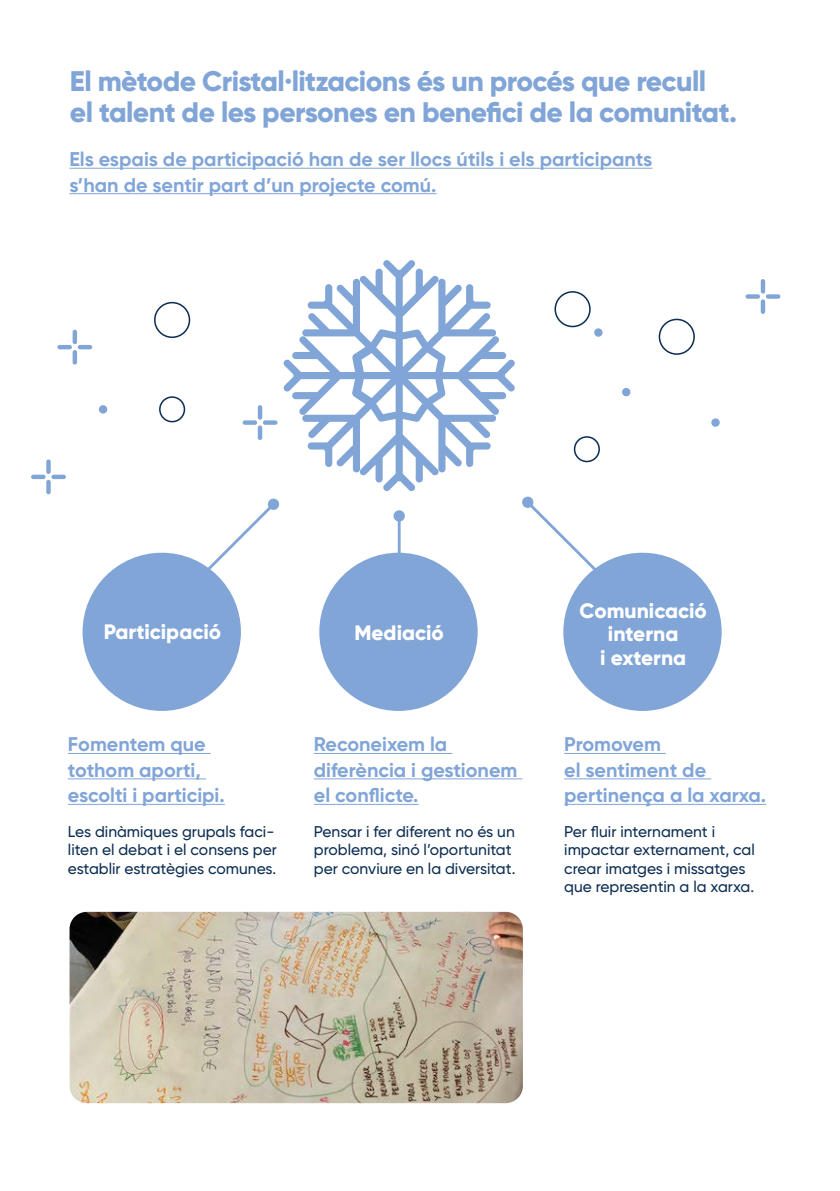
<style>
.page{position:relative;width:840px;height:1191px;background:#fff}
.page>*{position:absolute;margin:0;border:0;box-sizing:border-box;transform-origin:0 0}
.t1{font:800 28.2px/31.2px "Gilroy";letter-spacing:-.02em;color:#81a5d7}
.t2{font:800 20.8px/23.8px "Gilroy";color:#fff;text-align:center}
.t3{font:700 19.8px/25.4px "Gilroy";color:#81a5d7}
.t4{font:500 15.6px/18.4px "Gilroy";color:#0d2e53}
</style>
<div class="page">
<hr style="left:69px;top:168px;width:583px;height:1px;background:#81a5d7">
<hr style="left:69px;top:193px;width:367px;height:1px;background:#81a5d7">
<div style="left:765px;top:294px;width:15px;height:5px;background:#81a5d7;border-radius:2px"></div>
<div style="left:745px;top:294px;width:14px;height:5px;background:#81a5d7;border-radius:2px"></div>
<svg style="left:760px;top:299px;width:4px;height:15px"></svg>
<svg style="left:760px;top:279px;width:4px;height:15px"></svg>
<div style="left:46px;top:480px;width:5px;height:14px;background:#81a5d7;border-radius:2px"></div>
<div style="left:46px;top:459px;width:5px;height:15px;background:#81a5d7;border-radius:2px"></div>
<hr style="left:31px;top:475px;width:15px;height:4px;background:#81a5d7;border-radius:2px">
<hr style="left:51px;top:475px;width:15px;height:4px;background:#81a5d7;border-radius:2px">
<div style="left:99px;top:405px;width:8px;height:8px;background:#81a5d7;border-radius:50%"></div>
<div style="left:154px;top:302px;width:36px;height:36px;border:2px solid #0d2e53;border-radius:50%"></div>
<div style="left:82px;top:553px;width:159px;height:158px;background:#81a5d7;border-radius:50%"></div>
<div style="left:319px;top:553px;width:158px;height:158px;background:#81a5d7;border-radius:50%"></div>
<div style="left:563px;top:553px;width:158px;height:158px;background:#81a5d7;border-radius:50%"></div>
<hr style="left:68px;top:753px;width:142px;height:1px;background:#81a5d7">
<hr style="left:68px;top:778px;width:138px;height:1px;background:#81a5d7">
<hr style="left:68px;top:804px;width:157px;height:1px;background:#81a5d7">
<hr style="left:314px;top:753px;width:138px;height:1px;background:#81a5d7">
<hr style="left:314px;top:778px;width:208px;height:1px;background:#81a5d7">
<hr style="left:314px;top:804px;width:104px;height:1px;background:#81a5d7">
<hr style="left:564px;top:753px;width:101px;height:1px;background:#81a5d7">
<hr style="left:564px;top:778px;width:146px;height:1px;background:#81a5d7">
<hr style="left:564px;top:804px;width:201px;height:1px;background:#81a5d7">
<hr style="left:397px;top:516px;width:3px;height:42px;background:#81a5d7">
<div style="left:393px;top:510px;width:11px;height:11px;background:#81a5d7;border-radius:50%"></div>
<svg style="left:203px;top:498px;width:76px;height:76px"></svg>
<svg style="left:522px;top:496px;width:77px;height:78px"></svg>
<hr style="left:258px;top:425px;width:4px;height:15px;background:#81a5d7;border-radius:2px">
<hr style="left:258px;top:405px;width:4px;height:15px;background:#81a5d7;border-radius:2px">
<div style="left:242px;top:420px;width:15px;height:5px;background:#81a5d7;border-radius:2px"></div>
<div style="left:263px;top:420px;width:14px;height:5px;background:#81a5d7;border-radius:2px"></div>
<svg style="left:283px;top:260px;width:232px;height:231px"></svg>
<div style="left:711px;top:418px;width:8px;height:9px;background:#81a5d7;border-radius:50%"></div>
<div style="left:621px;top:388px;width:9px;height:8px;background:#81a5d7;border-radius:50%"></div>
<div style="left:658px;top:319px;width:36px;height:36px;border:2px solid #0d2e53;border-radius:50%"></div>
<div style="left:573px;top:436px;width:26px;height:26px;border:2px solid #0d2e53;border-radius:50%"></div>
<div style="left:159px;top:396px;width:26px;height:26px;border:2px solid #0d2e53;border-radius:50%"></div>
<hr style="left:73px;top:350px;width:4px;height:14px;background:#81a5d7;border-radius:2px">
<hr style="left:73px;top:330px;width:4px;height:14px;background:#81a5d7;border-radius:2px">
<hr style="left:57px;top:345px;width:15px;height:4px;background:#81a5d7;border-radius:2px">
<hr style="left:78px;top:345px;width:14px;height:4px;background:#81a5d7;border-radius:2px">
<div style="left:554px;top:291px;width:36px;height:36px;border:2px solid #0d2e53;border-radius:50%"></div>
<div style="left:594px;top:328px;width:8px;height:9px;background:#81a5d7;border-radius:50%"></div>
<img style="left:69px;top:912px;width:453px;height:191px">
<h1 class="t1" style="left:70px;top:65px;width:668px">El mètode Cristal·litzacions és un procés que recull<br>el talent de les persones en benefici de la comunitat.</h1>
<p class="t3" style="left:69px;top:146px;width:584px">Els espais de participació han de ser llocs útils i els participants s’han de sentir part d’un projecte comú.</p>
<h2 class="t2" style="left:104px;top:620px;width:119px">Participació</h2>
<h2 class="t2" style="left:354px;top:621px;width:91px">Mediació</h2>
<p class="t3" style="left:68px;top:731px;width:158px">Fomentem que tothom aporti, escolti i participi.</p>
<p class="t4" style="left:68px;top:822px;width:210px">Les dinàmiques grupals faci&shy;liten el debat i el consens per establir estratègies comunes.</p>
<p class="t3" style="left:314px;top:731px;width:205px">Reconeixem la diferència i gestionem el conflicte.</p>
<p class="t4" style="left:314px;top:822px;width:203px">Pensar i fer diferent no és un problema, sinó l’oportunitat per conviure en la diversitat.</p>
<h2 class="t2" style="left:579px;top:598px;width:129px">Comunicació interna<br>i externa</h2>
<p class="t3" style="left:564px;top:731px;width:203px">Promovem<br>el sentiment de pertinença a la xarxa.</p>
<p class="t4" style="left:564px;top:822px;width:192px">Per fluir internament i impactar externament, cal crear imatges i missatges que representin a la xarxa.</p>
</div>
